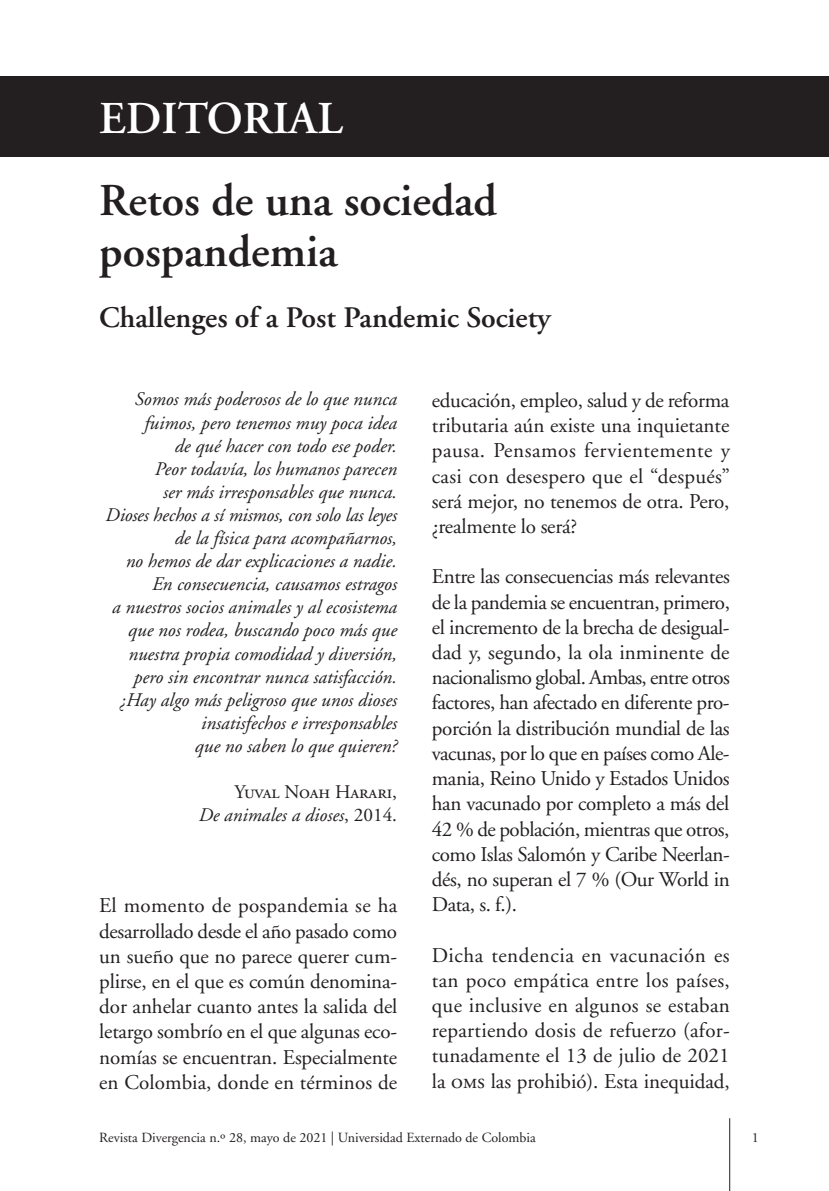
<style>
.page{position:relative;width:829px;height:1191px;background:#fff}
.page>*{position:absolute;margin:0;border:0;box-sizing:border-box;transform-origin:0 0}
.t1{font:600 45.5px/50.8px "Adobe Garamond";color:#231f20}
.t2{font:600 45.5px "Adobe Garamond";color:#fff}
.t3{font:600 29.75px "Adobe Garamond Pro";color:#231f20}
.t4{font:21px/25.2px "Adobe Garamond";letter-spacing:-.005em;color:#231f20;text-align:justify}
.t5{font:italic 19.25px/23.1px "Adobe Garamond";color:#231f20;text-align:right}
.t6{font:19.25px "Adobe Garamond Regular SC";color:#231f20}
.t7{font:14px "Adobe Garamond";color:#231f20}
.s1{font-family:"Adobe Garamond"}
.s2{font-style:normal}
.s3{font-family:"Adobe Garamond Regular SC"}
</style>
<div class="page">
<hr style="left:729px;top:1118px;width:1px;height:73px;background:#231f20">
<div style="left:0;top:76px;width:828px;height:81px;background:#231f20"></div>
<h1 class="t2" style="left:99px;top:93px;width:245px">EDITORIAL</h1>
<h1 class="t1" style="left:99px;top:176px;width:399px">Retos de una sociedad pospandemia</h1>
<h2 class="t3" style="left:99px;top:300px;width:453px">Challenges of a Post Pandemic Society</h2>
<p class="t5" style="left:106px;top:388px;width:293px">Somos más poderosos de lo que nunca fuimos, pero tenemos muy poca idea<br>de qué hacer con todo ese poder.<br>Peor todavía, los humanos parecen<br>ser más irresponsables que nunca.<br>Dioses hechos a sí mismos, con solo las leyes de la física para acompañarnos,<br>no hemos de dar explicaciones a nadie.<br>En consecuencia, causamos estragos<br>a nuestros socios animales y al ecosistema que nos rodea, buscando poco más que nuestra propia comodidad y diversión, pero sin encontrar nunca satisfacción. ¿Hay algo más peligroso que unos dioses insatisfechos e irresponsables<br>que no saben lo que quieren?</p>
<p class="t6" style="left:234px;top:782px;width:164px">Yuval Noah Harari<span class="s1">,</span></p>
<p class="t5" style="left:199px;top:804px;width:200px">De animales a dioses<span class="s2">, 2014.</span></p>
<p class="t4" style="left:99px;top:893px;width:299px">El momento de pospandemia se ha desarrollado desde el año pasado como un sueño que no parece querer cum&shy;plirse, en el que es común denomina&shy;dor anhelar cuanto antes la salida del letargo sombrío en el que algunas eco&shy;nomías se encuentran. Especialmente en Colombia, donde en términos de</p>
<p class="t4" style="left:432px;top:388px;width:299px">educación, empleo, salud y de reforma tributaria aún existe una inquietante pausa. Pensamos fervientemente y casi con desespero que el “después” será mejor, no tenemos de otra. Pero, ¿realmente lo será?</p>
<p class="t4" style="left:432px;top:565px;width:299px">Entre las consecuencias más relevantes de la pandemia se encuentran, primero, el incremento de la brecha de desigual&shy;dad y, segundo, la ola inminente de nacionalismo global. Ambas, entre otros factores, han afectado en diferente pro&shy;porción la distribución mundial de las vacunas, por lo que en países como Ale&shy;mania, Reino Unido y Estados Unidos han vacunado por completo a más del 42 % de población, mientras que otros, como Islas Salomón y Caribe Neerlan&shy;dés, no superan el 7 % (Our World in Data, s. f.).</p>
<p class="t4" style="left:432px;top:943px;width:299px">Dicha tendencia en vacunación es tan poco empática entre los países, que inclusive en algunos se estaban repartiendo dosis de refuerzo (afor&shy;tunadamente el 13 de julio de 2021 la <span class="s3">oms</span> las prohibió). Esta inequidad,</p>
<p class="t7" style="left:99px;top:1130px;width:438px">Revista Divergencia n.º 28, mayo de 2021 | Universidad Externado de Colombia</p>
<p class="t7" style="left:751px;top:1130px;width:8px">1</p>
</div>
